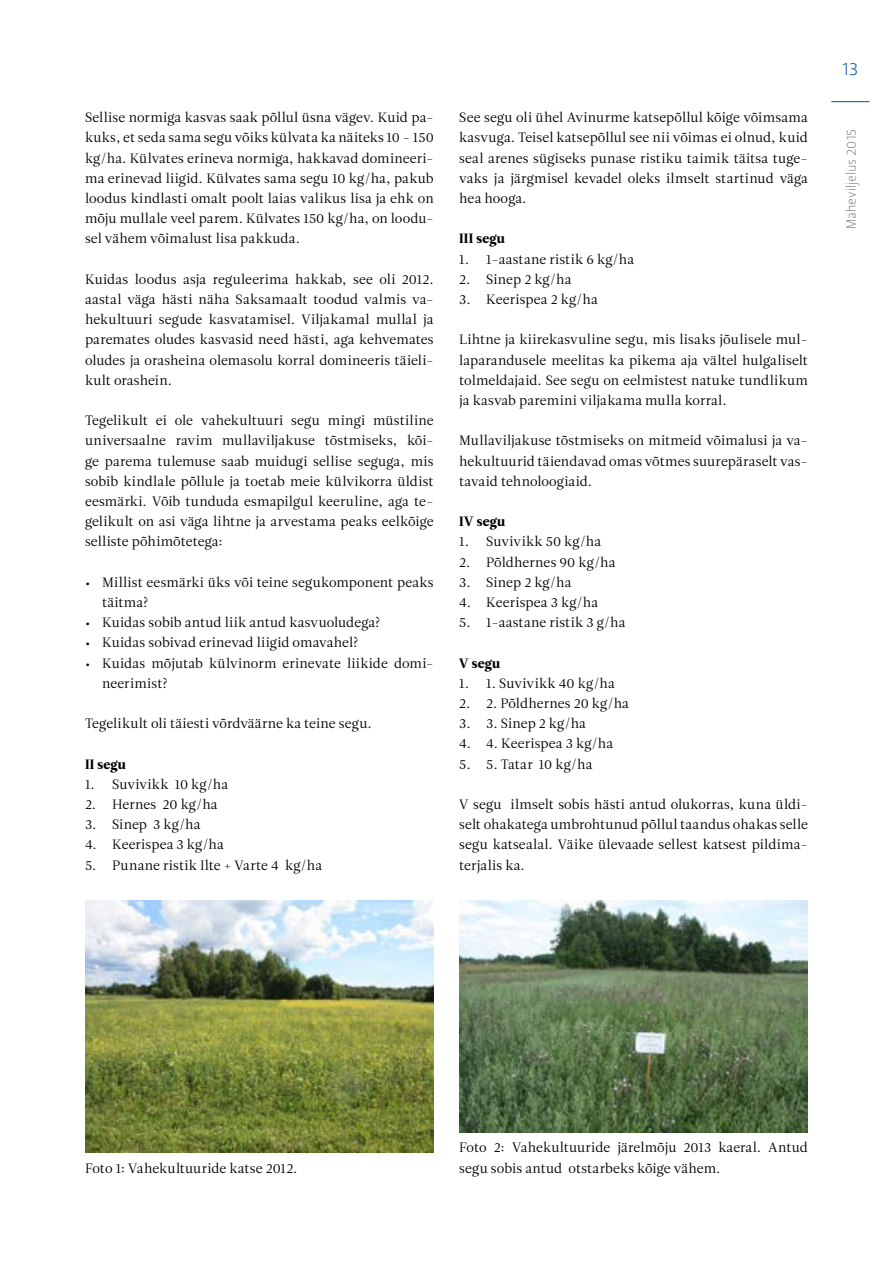
<style>
.page{position:relative;width:893px;height:1263px;background:#fff}
.page>*{position:absolute;margin:0;border:0;box-sizing:border-box;transform-origin:0 0}
.t1{font:18px "Leitura Sans Grot 1";color:#004d9b}
.t2{font:13.5px/20.2px "Leitura Roman 1";letter-spacing:.01em;color:#000;text-align:justify}
.t3{font:13.5px "Leitura Roman 4";letter-spacing:.01em;color:#000}
.t4{font:13.5px "Leitura Sans Grot 1";color:#7b7c7e}
</style>
<div class="page">
<hr style="left:831px;top:101px;width:39px;height:1px;background:#004d9b">
<img style="left:85px;top:900px;width:349px;height:252px">
<img style="left:459px;top:900px;width:349px;height:232px">
<p class="t2" style="left:85px;top:108px;width:350px">Sellise normiga kasvas saak põllul üsna vägev. Kuid pa&shy;kuks, et seda sama segu võiks külvata ka näiteks 10 - 150 kg/ha. Külvates erineva normiga, hakkavad domineeri&shy;ma erinevad liigid. Külvates sama segu 10 kg/ha, pakub loodus kindlasti omalt poolt laias valikus lisa ja ehk on mõju mullale veel parem. Külvates 150 kg/ha, on loodu&shy;sel vähem võimalust lisa pakkuda.</p>
<p class="t2" style="left:85px;top:269px;width:350px">Kuidas loodus asja reguleerima hakkab, see oli 2012. aastal väga hästi näha Saksamaalt toodud valmis va&shy;hekultuuri segude kasvatamisel. Viljakamal mullal ja paremates oludes kasvasid need hästi, aga kehvemates oludes ja orasheina olemasolu korral domineeris täieli&shy;kult orashein.</p>
<p class="t2" style="left:85px;top:411px;width:350px">Tegelikult ei ole vahekultuuri segu mingi müstiline universaalne ravim mullaviljakuse tõstmiseks, kõi&shy;ge parema tulemuse saab muidugi sellise seguga, mis sobib kindlale põllule ja toetab meie külvikorra üldist eesmärki. Võib tunduda esmapilgul keeruline, aga te&shy;gelikult on asi väga lihtne ja arvestama peaks eelkõige selliste põhimõtetega:</p>
<p class="t2" style="left:102px;top:572px;width:333px;text-indent:-17px">• Millist eesmärki üks või teine segukomponent peaks täitma?</p>
<p class="t2" style="left:85px;top:613px;width:297px">• Kuidas sobib antud liik antud kasvuoludega?</p>
<p class="t2" style="left:85px;top:633px;width:275px">• Kuidas sobivad erinevad liigid omavahel?</p>
<p class="t2" style="left:102px;top:653px;width:333px;text-indent:-17px">• Kuidas mõjutab külvinorm erinevate liikide domi&shy;neerimist?</p>
<p class="t2" style="left:85px;top:714px;width:288px">Tegelikult oli täiesti võrdväärne ka teine segu.</p>
<p class="t3" style="left:85px;top:756px;width:42px">II segu</p>
<p class="t2" style="left:85px;top:774px;width:145px">1. Suvivikk 10 kg/ha</p>
<p class="t2" style="left:85px;top:794px;width:134px">2. Hernes 20 kg/ha</p>
<p class="t2" style="left:85px;top:815px;width:117px">3. Sinep 3 kg/ha</p>
<p class="t2" style="left:85px;top:835px;width:140px">4. Keerispea 3 kg/ha</p>
<p class="t2" style="left:85px;top:855px;width:239px">5. Punane ristik Ilte + Varte 4 kg/ha</p>
<p class="t2" style="left:459px;top:108px;width:350px">See segu oli ühel Avinurme katsepõllul kõige võimsama kasvuga. Teisel katsepõllul see nii võimas ei olnud, kuid seal arenes sügiseks punase ristiku taimik täitsa tuge&shy;vaks ja järgmisel kevadel oleks ilmselt startinud väga hea hooga.</p>
<p class="t3" style="left:459px;top:231px;width:47px">III segu</p>
<p class="t2" style="left:459px;top:249px;width:176px">1. 1-aastane ristik 6 kg/ha</p>
<p class="t2" style="left:459px;top:269px;width:114px">2. Sinep 2 kg/ha</p>
<p class="t2" style="left:459px;top:289px;width:140px">3. Keerispea 2 kg/ha</p>
<p class="t2" style="left:459px;top:330px;width:350px">Lihtne ja kiirekasvuline segu, mis lisaks jõulisele mul&shy;laparandusele meelitas ka pikema aja vältel hulgaliselt tolmeldajaid. See segu on eelmistest natuke tundlikum ja kasvab paremini viljakama mulla korral.</p>
<p class="t2" style="left:459px;top:431px;width:350px">Mullaviljakuse tõstmiseks on mitmeid võimalusi ja va&shy;hekultuurid täiendavad omas võtmes suurepäraselt vas&shy;tavaid tehnoloogiaid.</p>
<p class="t3" style="left:459px;top:513px;width:47px">IV segu</p>
<p class="t2" style="left:459px;top:532px;width:144px">1. Suvivikk 50 kg/ha</p>
<p class="t2" style="left:459px;top:552px;width:158px">2. Põldhernes 90 kg/ha</p>
<p class="t2" style="left:459px;top:572px;width:114px">3. Sinep 2 kg/ha</p>
<p class="t2" style="left:459px;top:592px;width:140px">4. Keerispea 3 kg/ha</p>
<p class="t2" style="left:459px;top:613px;width:168px">5. 1-aastane ristik 3 g/ha</p>
<p class="t3" style="left:459px;top:655px;width:43px">V segu</p>
<p class="t2" style="left:459px;top:673px;width:157px">1. 1. Suvivikk 40 kg/ha</p>
<p class="t2" style="left:459px;top:693px;width:171px">2. 2. Põldhernes 20 kg/ha</p>
<p class="t2" style="left:459px;top:714px;width:128px">3. 3. Sinep 2 kg/ha</p>
<p class="t2" style="left:459px;top:734px;width:155px">4. 4. Keerispea 3 kg/ha</p>
<p class="t2" style="left:459px;top:754px;width:135px">5. 5. Tatar 10 kg/ha</p>
<p class="t2" style="left:459px;top:794px;width:350px">V segu ilmselt sobis hästi antud olukorras, kuna üldi&shy;selt ohakatega umbrohtunud põllul taandus ohakas selle segu katsealal. Väike ülevaade sellest katsest pildima&shy;terjalis ka.</p>
<h1 class="t1" style="left:843px;top:58px;width:17px">13</h1>
<p class="t4" style="left:843px;top:229px;width:102px;rotate:-90deg">Maheviljelus 2015</p>
<p class="t2" style="left:85px;top:1158px;width:214px">Foto 1: Vahekultuuride katse 2012.</p>
<p class="t2" style="left:459px;top:1138px;width:350px">Foto 2: Vahekultuuride järelmõju 2013 kaeral. Antud segu sobis antud otstarbeks kõige vähem.</p>
</div>
